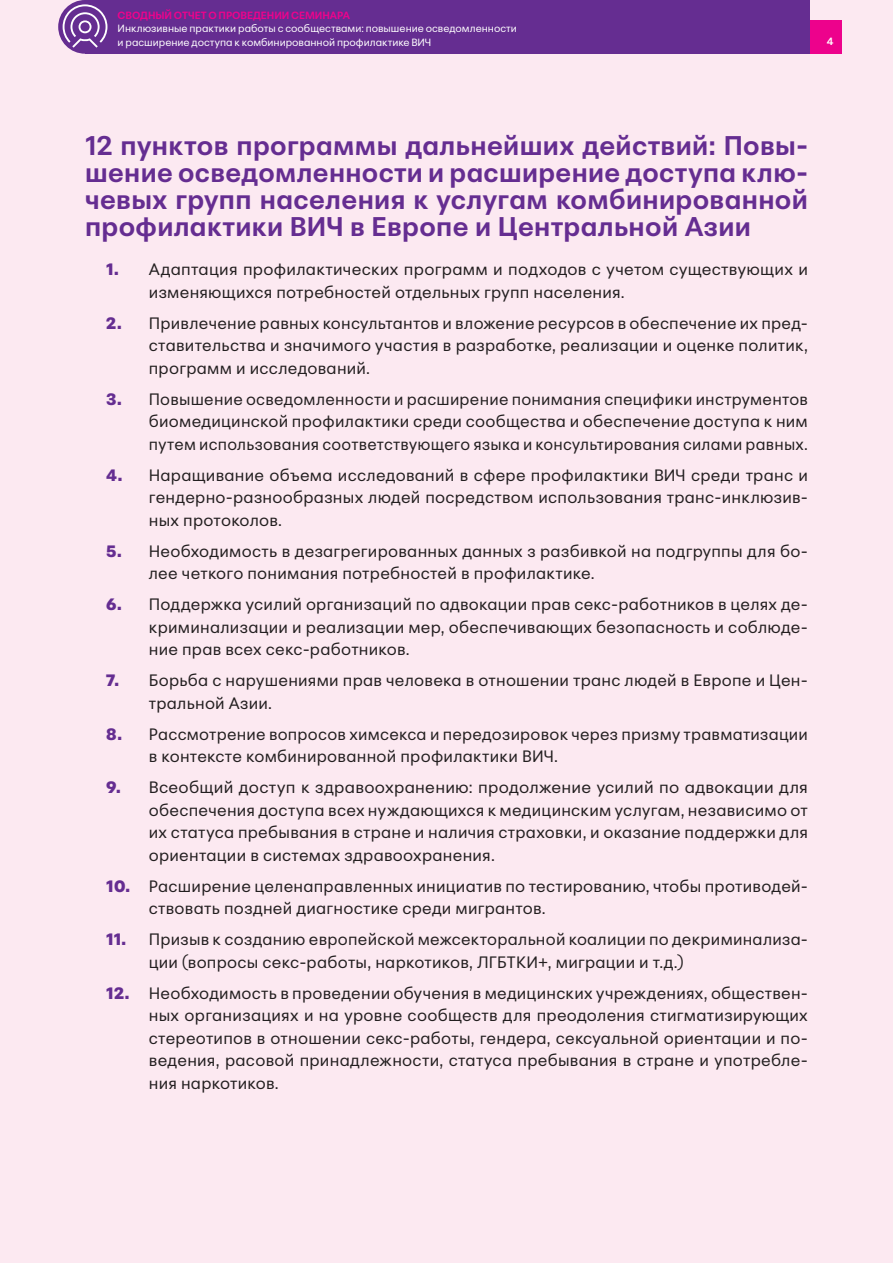
<style>
.page{position:relative;width:893px;height:1263px;background:#fce9f1}
.page>*{position:absolute;margin:0;border:0;box-sizing:border-box;transform-origin:0 0}
.t1{font:700 27px/27px "Peridot PE";letter-spacing:.015em;color:#652d91;text-align:justify}
.t2{font:16.5px/22.5px "Peridot PE";letter-spacing:.015em;color:#231f20}
.t3{font:10.5px/13.5px "Peridot PE";color:#fff}
.t4{font:700 10.5px "Peridot PE";letter-spacing:-.005em;color:#ed028c}
.t5{font:700 10.5px "Peridot PE";color:#fff}
.s1{font-weight:900;color:#652d91}
</style>
<div class="page">
<div style="left:719px;top:20px;width:123px;height:34px;background:#ed028c"></div>
<div style="left:85px;top:0;width:724px;height:54px;background:#652d91"></div>
<div style="left:58px;top:0;width:54px;height:54px;background:#652d91;border-radius:50%"></div>
<svg style="left:63px;top:4px;width:44px;height:44px"></svg>
<p class="t4" style="left:118px;top:6px;width:234px">СВОДНЫЙ ОТЧЕТ О ПРОВЕДЕНИИ СЕМИНАРА</p>
<p class="t3" style="left:118px;top:21px;width:401px">Инклюзивные практики работы с сообществами: повышение осведомленности и расширение доступа к комбинированной профилактике ВИЧ</p>
<p class="t5" style="left:827px;top:33px;width:8px">4</p>
<h1 class="t1" style="left:85px;top:129px;width:724px">12 пунктов программы дальнейших действий: Повы&shy;шение осведомленности и расширение доступа клю&shy;чевых групп населения к услугам комбинированной профилактики ВИЧ в Европе и Центральной Азии</h1>
<p class="t2" style="left:149px;top:256px;width:661px;text-indent:-43px"><span class="s1">1.</span> Адаптация профилактических программ и подходов с учетом существующих и изменяющихся потребностей отдельных групп населения.</p>
<p class="t2" style="left:149px;top:310px;width:661px;text-align:justify;text-indent:-43px"><span class="s1">2.</span> Привлечение равных консультантов и вложение ресурсов в обеспечение их пред&shy;ставительства и значимого участия в разработке, реализации и оценке политик, программ и исследований.</p>
<p class="t2" style="left:149px;top:386px;width:661px;text-align:justify;text-indent:-43px"><span class="s1">3.</span> Повышение осведомленности и расширение понимания специфики инструментов биомедицинской профилактики среди сообщества и обеспечение доступа к ним путем использования соответствующего языка и консультирования силами равных.</p>
<p class="t2" style="left:149px;top:462px;width:661px;text-align:justify;text-indent:-43px"><span class="s1">4.</span> Наращивание объема исследований в сфере профилактики ВИЧ среди транс и гендерно-разнообразных людей посредством использования транс-инклюзив&shy;ных протоколов.</p>
<p class="t2" style="left:149px;top:538px;width:661px;text-indent:-43px"><span class="s1">5.</span> Необходимость в дезагрегированных данных з разбивкой на подгруппы для бо&shy;лее четкого понимания потребностей в профилактике.</p>
<p class="t2" style="left:149px;top:591px;width:661px;text-align:justify;text-indent:-43px"><span class="s1">6.</span> Поддержка усилий организаций по адвокации прав секс-работников в целях де&shy;криминализации и реализации мер, обеспечивающих безопасность и соблюде&shy;ние прав всех секс-работников.</p>
<p class="t2" style="left:149px;top:667px;width:661px;text-indent:-43px"><span class="s1">7.</span> Борьба с нарушениями прав человека в отношении транс людей в Европе и Цен&shy;тральной Азии.</p>
<p class="t2" style="left:149px;top:721px;width:661px;text-indent:-43px"><span class="s1">8.</span> Рассмотрение вопросов химсекса и передозировок через призму травматизации в контексте комбинированной профилактики ВИЧ.</p>
<p class="t2" style="left:149px;top:774px;width:661px;text-align:justify;text-indent:-43px"><span class="s1">9.</span> Всеобщий доступ к здравоохранению: продолжение усилий по адвокации для обеспечения доступа всех нуждающихся к медицинским услугам, независимо от их статуса пребывания в стране и наличия страховки, и оказание поддержки для ориентации в системах здравоохранения.</p>
<p class="t2" style="left:149px;top:873px;width:661px;text-indent:-43px"><span class="s1">10.</span> Расширение целенаправленных инициатив по тестированию, чтобы противодей&shy;ствовать поздней диагностике среди мигрантов.</p>
<p class="t2" style="left:149px;top:926px;width:661px;text-indent:-43px"><span class="s1">11.</span> Призыв к созданию европейской межсекторальной коалиции по декриминализа&shy;ции (вопросы секс-работы, наркотиков, ЛГБТКИ+, миграции и т.д.)</p>
<p class="t2" style="left:149px;top:980px;width:661px;text-align:justify;text-indent:-43px"><span class="s1">12.</span> Необходимость в проведении обучения в медицинских учреждениях, обществен&shy;ных организациях и на уровне сообществ для преодоления стигматизирующих стереотипов в отношении секс-работы, гендера, сексуальной ориентации и по&shy;ведения, расовой принадлежности, статуса пребывания в стране и употребле&shy;ния наркотиков.</p>
</div>
